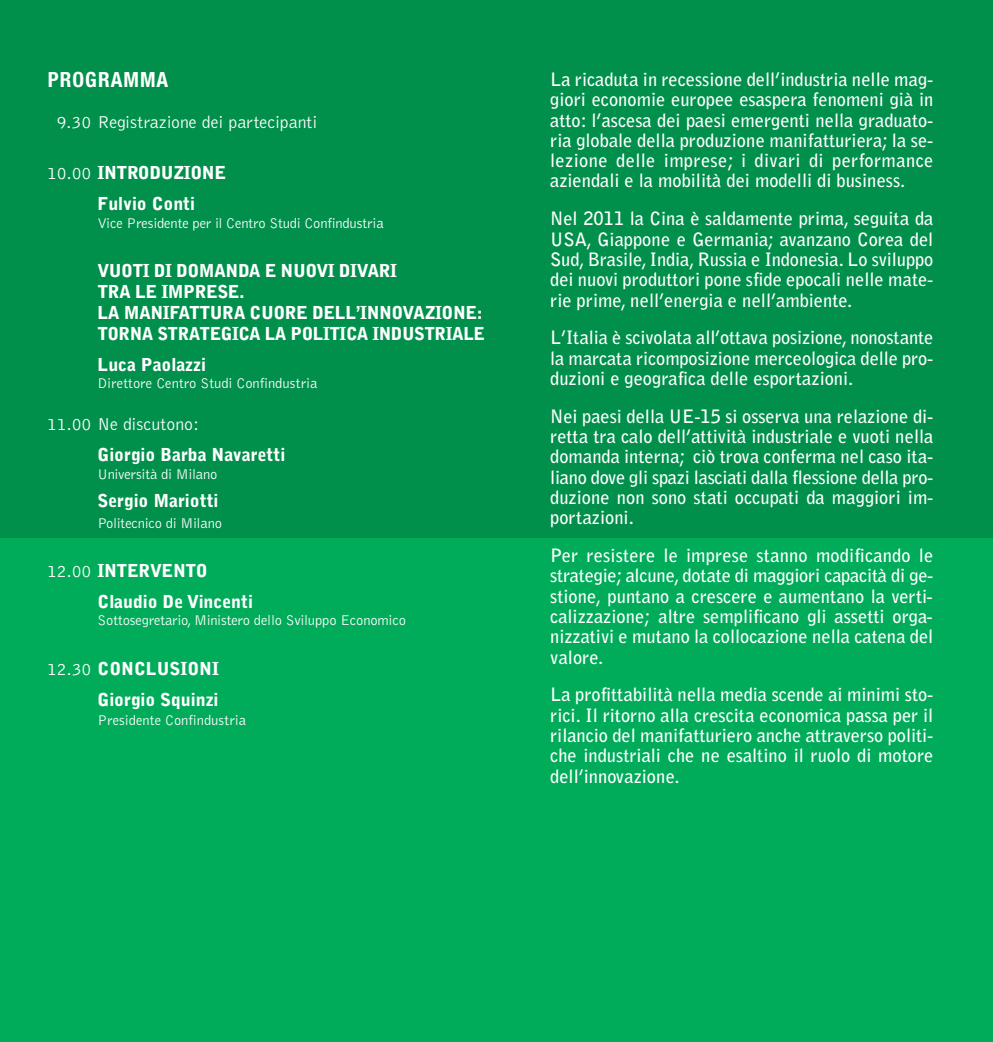
<style>
.page{position:relative;width:993px;height:1042px;background:#fff}
.page>*{position:absolute;margin:0;border:0;box-sizing:border-box;transform-origin:0 0}
.t1{font:700 condensed 21px "Helvetica Neue";letter-spacing:.05em;color:#fff}
.t2{font:700 18.38px/20.3px "Bell Gothic";color:#fff;text-align:justify}
.t3{font:900 17.85px/21px "Bell Gothic";letter-spacing:-.02em;color:#fff}
.t4{font:900 17.85px/31px "Bell Gothic";color:#fff}
.t5{font:300 17.85px "Bell Gothic";color:#fff}
.t6{font:300 14.53px "Bell Gothic";letter-spacing:-.01em;color:#fff}
.s1{font-weight:300}
</style>
<div class="page">
<div style="left:0;top:464px;width:992px;height:578px;background:#00ac5a"></div>
<div style="left:0;top:0;width:992px;height:537px;background:#00904c"></div>
<p class="t1" style="left:48px;top:72px;width:122px">PROGRAMMA</p>
<p class="t2" style="left:550px;top:70px;width:384px">La ricaduta in recessione dell’industria nelle mag&shy;giori economie europee esaspera fenomeni già in atto: l’ascesa dei paesi emergenti nella graduato&shy;ria globale della produzione manifatturiera; la se&shy;lezione delle imprese; i divari di performance aziendali e la mobilità dei modelli di business.</p>
<p class="t2" style="left:550px;top:210px;width:384px">Nel 2011 la Cina è saldamente prima, seguita da USA, Giappone e Germania; avanzano Corea del Sud, Brasile, India, Russia e Indonesia. Lo sviluppo dei nuovi produttori pone sfide epocali nelle mate&shy;rie prime, nell’energia e nell’ambiente.</p>
<p class="t2" style="left:550px;top:329px;width:384px">L’Italia è scivolata all’ottava posizione, nonostante la marcata ricomposizione merceologica delle pro&shy;duzioni e geografica delle esportazioni.</p>
<p class="t2" style="left:550px;top:407px;width:384px">Nei paesi della UE-15 si osserva una relazione di&shy;retta tra calo dell’attività industriale e vuoti nella domanda interna; ciò trova conferma nel caso ita&shy;liano dove gli spazi lasciati dalla flessione della pro&shy;duzione non sono stati occupati da maggiori im&shy;portazioni.</p>
<p class="t2" style="left:550px;top:546px;width:384px">Per resistere le imprese stanno modificando le strategie; alcune, dotate di maggiori capacità di ge&shy;stione, puntano a crescere e aumentano la verti&shy;calizzazione; altre semplificano gli assetti orga&shy;nizzativi e mutano la collocazione nella catena del valore.</p>
<p class="t2" style="left:550px;top:686px;width:384px">La profittabilità nella media scende ai minimi sto&shy;rici. Il ritorno alla crescita economica passa per il rilancio del manifatturiero anche attraverso politi&shy;che industriali che ne esaltino il ruolo di motore dell’innovazione.</p>
<p class="t5" style="left:57px;top:116px;width:262px">9.30 Registrazione dei partecipanti</p>
<p class="t3" style="left:97px;top:159px;width:130px;line-height:31px;text-indent:-50px"><span class="s1">10.00</span> INTRODUZIONE<br>Fulvio Conti</p>
<p class="t6" style="left:97px;top:217px;width:287px">Vice Presidente per il Centro Studi Confindustria</p>
<p class="t3" style="left:97px;top:261px;width:389px">VUOTI DI DOMANDA E NUOVI DIVARI<br>TRA LE IMPRESE.<br>LA MANIFATTURA CUORE DELL’INNOVAZIONE:<br>TORNA STRATEGICA LA POLITICA INDUSTRIALE</p>
<p class="t4" style="left:97px;top:350px;width:110px">Luca Paolazzi</p>
<p class="t6" style="left:97px;top:378px;width:221px">Direttore Centro Studi Confindustria</p>
<p class="t5" style="left:47px;top:418px;width:153px">11.00 Ne discutono:</p>
<p class="t4" style="left:97px;top:441px;width:189px">Giorgio Barba Navaretti</p>
<p class="t6" style="left:97px;top:469px;width:121px">Università di Milano</p>
<p class="t4" style="left:97px;top:487px;width:122px">Sergio Mariotti</p>
<p class="t6" style="left:97px;top:518px;width:126px">Politecnico di Milano</p>
<p class="t4" style="left:97px;top:556px;width:157px;text-indent:-50px"><span class="s1">12.00</span> INTERVENTO<br>Claudio De Vincenti</p>
<p class="t6" style="left:97px;top:615px;width:310px">Sottosegretario, Ministero dello Sviluppo Economico</p>
<p class="t4" style="left:47px;top:654px;width:173px;text-align:right"><span class="s1">12.30</span> CONCLUSIONI<br>Giorgio Squinzi</p>
<p class="t6" style="left:97px;top:715px;width:150px">Presidente Confindustria</p>
</div>
